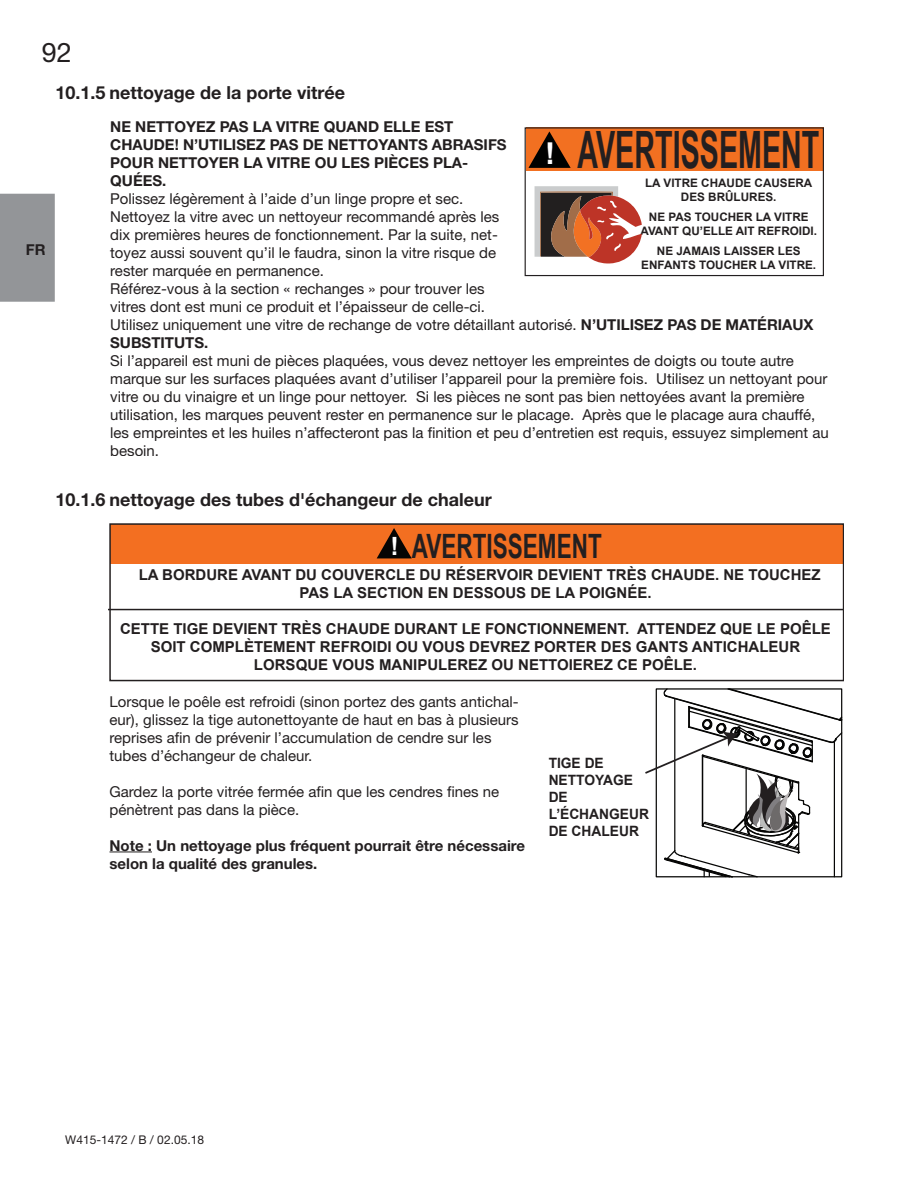
<style>
.page{position:relative;width:918px;height:1188px;background:#fff}
.page>*{position:absolute;margin:0;border:0;box-sizing:border-box;transform-origin:0 0}
.t1{font:700 51.45px "Arial Narrow";color:#231f20;scale:.68 1}
.t2{font:700 33.6px "Arial Narrow";color:#231f20;scale:.82 1}
.t3{font:27px "Helvetica Neue";color:#231f20}
.t4{font:700 18px "Helvetica Neue";color:#231f20}
.t5{font:15px/18px "Helvetica Neue";color:#231f20}
.t6{font:700 15px/18px "Arial";color:#231f20;text-align:center}
.t7{font:700 15px/18px "Helvetica Neue";color:#231f20}
.t8{font:700 14.25px/17.1px "Arial";color:#231f20}
.t9{font:12px "Helvetica Neue";color:#231f20}
.t10{font:700 11.7px/14.1px "Arial";color:#231f20;text-align:center}
.s1{font-weight:700}
.s2{font-family:"Arial";font-size:30.15px;color:#fff}
.s3{font-family:"Arial";font-size:25.2px;color:#fff}
</style>
<div class="page">
<div style="left:0;top:194px;width:55px;height:108px;background:#939598"></div>
<hr style="left:110px;top:852px;width:42px;height:1px;background:#231f20">
<div style="left:110px;top:524px;width:734px;height:40px;background:#f36f21"></div>
<svg style="left:377px;top:528px;width:35px;height:30px"></svg>
<div style="left:109px;top:523px;width:735px;height:158px;border:2px solid #231f20"></div>
<hr style="left:108px;top:609px;width:736px;height:1px;background:#231f20">
<svg style="left:645px;top:688px;width:198px;height:190px"></svg>
<div style="left:526px;top:128px;width:297px;height:43px;background:#f27021"></div>
<div style="left:525px;top:127px;width:299px;height:149px;border:1px solid #231f20"></div>
<svg style="left:535px;top:186px;width:107px;height:77px"></svg>
<svg style="left:528px;top:131px;width:43px;height:37px"></svg>
<h3 class="t3" style="left:42px;top:33px;width:32px">92</h3>
<p class="t7" style="left:26px;top:241px;width:21px">FR</p>
<p class="t4" style="left:55px;top:78px;width:291px">10.1.5 nettoyage de la porte vitrée</p>
<p class="t5" style="left:110px;top:118px;width:720px"><span class="s1">NE NETTOYEZ PAS LA VITRE QUAND ELLE EST<br>CHAUDE! N’UTILISEZ PAS DE NETTOYANTS ABRASIFS<br>POUR NETTOYER LA VITRE OU LES PIÈCES PLA-<br>QUÉES.<br></span>Polissez légèrement à l’aide d’un linge propre et sec.<br>Nettoyez la vitre avec un nettoyeur recommandé après les<br>dix premières heures de fonctionnement. Par la suite, net-<br>toyez aussi souvent qu’il le faudra, sinon la vitre risque de<br>rester marquée en permanence.<br>Référez-vous à la section « rechanges » pour trouver les<br>vitres dont est muni ce produit et l’épaisseur de celle-ci.<br>Utilisez uniquement une vitre de rechange de votre détaillant autorisé. <span class="s1">N’UTILISEZ PAS DE MATÉRIAUX SUBSTITUTS.<br></span>Si l’appareil est muni de pièces plaquées, vous devez nettoyer les empreintes de doigts ou toute autre marque sur les surfaces plaquées avant d’utiliser l’appareil pour la première fois. Utilisez un nettoyant pour vitre ou du vinaigre et un linge pour nettoyer. Si les pièces ne sont pas bien nettoyées avant la première utilisation, les marques peuvent rester en permanence sur le placage. Après que le placage aura chauffé, les empreintes et les huiles n’affecteront pas la finition et peu d’entretien est requis, essuyez simplement au besoin.</p>
<p class="t1" style="left:545px;top:111px;width:405px"><span class="s2">!</span> AVERTISSEMENT</p>
<p class="t10" style="left:645px;top:177px;width:169px">LA VITRE CHAUDE CAUSERA<br>DES BRÛLURES.</p>
<p class="t10" style="left:640px;top:211px;width:178px">NE PAS TOUCHER LA VITRE<br>AVANT QU’ELLE AIT REFROIDI.</p>
<p class="t10" style="left:641px;top:245px;width:176px">NE JAMAIS LAISSER LES<br>ENFANTS TOUCHER LA VITRE.</p>
<p class="t4" style="left:55px;top:486px;width:438px">10.1.6 nettoyage des tubes d'échangeur de chaleur</p>
<p class="t2" style="left:391px;top:521px;width:259px"><span class="s3">!</span> AVERTISSEMENT</p>
<p class="t6" style="left:139px;top:566px;width:683px">LA BORDURE AVANT DU COUVERCLE DU RÉSERVOIR DEVIENT TRÈS CHAUDE. NE TOUCHEZ<br>PAS LA SECTION EN DESSOUS DE LA POIGNÉE.</p>
<p class="t6" style="left:120px;top:620px;width:712px">CETTE TIGE DEVIENT TRÈS CHAUDE DURANT LE FONCTIONNEMENT. ATTENDEZ QUE LE POÊLE<br>SOIT COMPLÈTEMENT REFROIDI OU VOUS DEVREZ PORTER DES GANTS ANTICHALEUR<br>LORSQUE VOUS MANIPULEREZ OU NETTOIEREZ CE POÊLE.</p>
<p class="t5" style="left:110px;top:693px;width:411px">Lorsque le poêle est refroidi (sinon portez des gants antichal&shy;eur), glissez la tige autonettoyante de haut en bas à plusieurs reprises afin de prévenir l’accumulation de cendre sur les tubes d’échangeur de chaleur.</p>
<p class="t5" style="left:110px;top:783px;width:391px">Gardez la porte vitrée fermée afin que les cendres fines ne pénètrent pas dans la pièce.</p>
<p class="t7" style="left:110px;top:837px;width:417px">Note : Un nettoyage plus fréquent pourrait être nécessaire selon la qualité des granules.</p>
<p class="t8" style="left:549px;top:755px;width:102px">TIGE DE<br>NETTOYAGE<br>DE<br>L’ÉCHANGEUR<br>DE CHALEUR</p>
<p class="t9" style="left:65px;top:1132px;width:140px">W415-1472 / B / 02.05.18</p>
</div>
